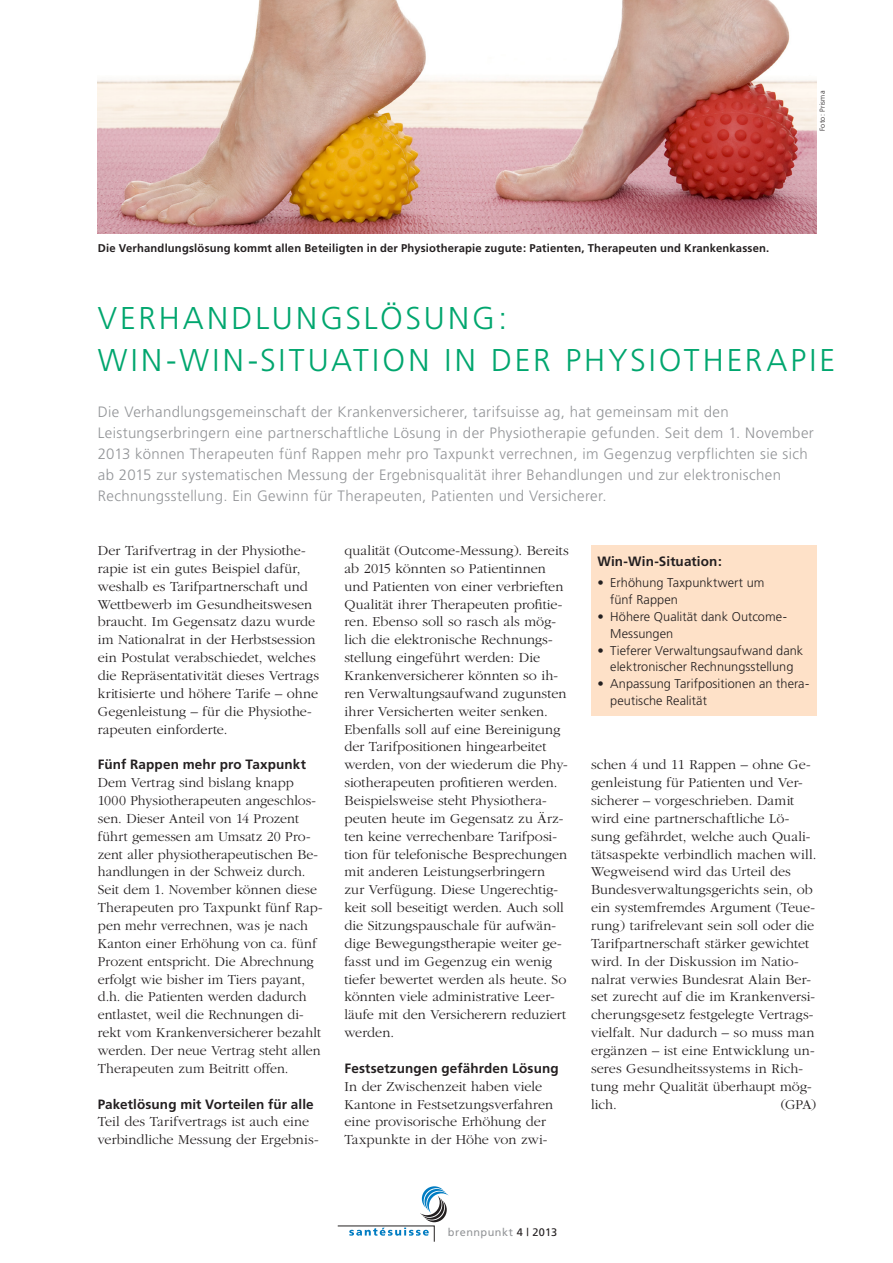
<style>
.page{position:relative;width:893px;height:1263px;background:#fff}
.page>*{position:absolute;margin:0;border:0;box-sizing:border-box;transform-origin:0 0}
.Titel{font:300 31.5px/42px "Frutiger";letter-spacing:.1em;color:#00a66e}
.Lead{font:300 15px/21px "Frutiger";letter-spacing:.025em;color:#939598}
.Lauftext{font:300 14.25px/17.9px "Garamond";color:#231f20}
.Untertitel_Frutiger{font:700 13.5px "Frutiger";letter-spacing:.01em;color:#231f20}
.Kasten_Titel{font:700 13.5px "Frutiger";letter-spacing:.01em;color:#231f20}
.Kasten_Text{font:300 12.75px/16.8px "Frutiger";letter-spacing:.005em;color:#231f20}
.Legende{font:700 11.25px "Frutiger";letter-spacing:.015em;color:#231f20}
.t1{font:10.95px "Frutiger";letter-spacing:.04em;color:#939598}
.Fotos_Copyright{font:300 7.2px "Frutiger";letter-spacing:.035em;color:#231f20}
.s1{color:#231f20}
</style>
<div class="page">
<svg style="left:337px;top:1186px;width:112px;height:56px"></svg>
<img style="left:98px;top:0;width:719px;height:233px">
<div style="left:591px;top:546px;width:225px;height:170px;background:#fee1c8"></div>
<p class="Legende" style="left:98px;top:242px;width:673px">Die Verhandlungslösung kommt allen Beteiligten in der Physiotherapie zugute: Patienten, Therapeuten und Krankenkassen.</p>
<p class="Fotos_Copyright" style="left:818px;top:131px;width:42px;rotate:-90deg">Foto: Prisma</p>
<p class="Titel" style="left:98px;top:297px;width:739px">VERHANDLUNGSLÖSUNG:<br>WIN-WIN-SITUATION IN DER PHYSIOTHERAPIE</p>
<p class="Lead" style="left:98px;top:402px;width:718px">Die Verhandlungsgemeinschaft der Krankenversicherer, tarifsuisse ag, hat gemeinsam mit den Leistungserbringern eine partnerschaftliche Lösung in der Physiotherapie gefunden. Seit dem 1. November 2013 können Therapeuten fünf Rappen mehr pro Taxpunkt verrechnen, im Gegenzug verpflichten sie sich ab 2015 zur systematischen Messung der Ergebnisqualität ihrer Behandlungen und zur elektronischen Rechnungsstellung. Ein Gewinn für Therapeuten, Patienten und Versicherer.</p>
<p class="Lauftext" style="left:98px;top:542px;width:223px">Der Tarifvertrag in der Physiothe&shy;rapie ist ein gutes Beispiel dafür, weshalb es Tarifpartnerschaft und Wettbewerb im Gesundheitswesen braucht. Im Gegensatz dazu wurde im Nationalrat in der Herbstsession ein Postulat verabschiedet, welches die Repräsentativität dieses Vertrags kritisierte und höhere Tarife – ohne Gegenleistung – für die Physiothe&shy;rapeuten einforderte.</p>
<p class="Untertitel_Frutiger" style="left:98px;top:757px;width:210px">Fünf Rappen mehr pro Taxpunkt</p>
<p class="Lauftext" style="left:98px;top:774px;width:226px">Dem Vertrag sind bislang knapp 1000 Physiotherapeuten angeschlos&shy;sen. Dieser Anteil von 14 Prozent führt gemessen am Umsatz 20 Pro&shy;zent aller physiotherapeutischen Be&shy;handlungen in der Schweiz durch.<br>Seit dem 1. November können diese Therapeuten pro Taxpunkt fünf Rap&shy;pen mehr verrechnen, was je nach Kanton einer Erhöhung von ca. fünf Prozent entspricht. Die Abrechnung erfolgt wie bisher im Tiers payant, d.h. die Patienten werden dadurch entlastet, weil die Rechnungen di&shy;rekt vom Krankenversicherer bezahlt werden. Der neue Vertrag steht allen Therapeuten zum Beitritt offen.</p>
<p class="Untertitel_Frutiger" style="left:98px;top:1096px;width:217px">Paketlösung mit Vorteilen für alle</p>
<p class="Lauftext" style="left:98px;top:1113px;width:222px">Teil des Tarifvertrags ist auch eine verbindliche Messung der Ergebnis-</p>
<p class="Lauftext" style="left:344px;top:542px;width:226px">qualität (Outcome-Messung). Bereits ab 2015 könnten so Patientinnen und Patienten von einer verbrieften Qualität ihrer Therapeuten profitie&shy;ren. Ebenso soll so rasch als mög&shy;lich die elektronische Rechnungs&shy;stellung eingeführt werden: Die Krankenversicherer könnten so ih&shy;ren Verwaltungsaufwand zugunsten ihrer Versicherten weiter senken.<br>Ebenfalls soll auf eine Bereinigung der Tarifpositionen hingearbeitet werden, von der wiederum die Phy&shy;siotherapeuten profitieren werden.<br>Beispielsweise steht Physiothera&shy;peuten heute im Gegensatz zu Ärz&shy;ten keine verrechenbare Tarifposi&shy;tion für telefonische Besprechungen mit anderen Leistungserbringern<br>zur Verfügung. Diese Ungerechtig&shy;keit soll beseitigt werden. Auch soll die Sitzungspauschale für aufwän&shy;dige Bewegungstherapie weiter ge&shy;fasst und im Gegenzug ein wenig tiefer bewertet werden als heute. So könnten viele administrative Leer&shy;läufe mit den Versicherern reduziert werden.</p>
<p class="Untertitel_Frutiger" style="left:344px;top:1060px;width:216px">Festsetzungen gefährden Lösung</p>
<p class="Lauftext" style="left:344px;top:1077px;width:210px">In der Zwischenzeit haben viele<br>Kantone in Festsetzungsverfahren eine provisorische Erhöhung der<br>Taxpunkte in der Höhe von zwi-</p>
<p class="Kasten_Titel" style="left:597px;top:554px;width:126px">Win-Win-Situation:</p>
<p class="Kasten_Text" style="left:610px;top:575px;width:156px;text-indent:-13px">• Erhöhung Taxpunktwert um fünf Rappen</p>
<p class="Kasten_Text" style="left:610px;top:608px;width:178px;text-indent:-13px">• Höhere Qualität dank Outcome-<br>Messungen</p>
<p class="Kasten_Text" style="left:597px;top:642px;width:207px;text-align:center">• Tieferer Verwaltungsaufwand dank elektronischer Rechnungsstellung</p>
<p class="Kasten_Text" style="left:610px;top:676px;width:201px;text-indent:-13px">• Anpassung Tarifpositionen an thera&shy;peutische Realität</p>
<p class="Lauftext" style="left:591px;top:756px;width:227px">schen 4 und 11 Rappen – ohne Ge&shy;genleistung für Patienten und Ver&shy;sicherer – vorgeschrieben. Damit wird eine partnerschaftliche Lö&shy;sung gefährdet, welche auch Quali&shy;tätsaspekte verbindlich machen will.<br>Wegweisend wird das Urteil des Bundesverwaltungsgerichts sein, ob ein systemfremdes Argument (Teue&shy;rung) tarifrelevant sein soll oder die Tarifpartnerschaft stärker gewichtet wird. In der Diskussion im Natio&shy;nalrat verwies Bundesrat Alain Ber&shy;set zurecht auf die im Krankenversi&shy;cherungsgesetz festgelegte Vertrags&shy;vielfalt. Nur dadurch – so muss man ergänzen – ist eine Entwicklung un&shy;seres Gesundheitssystems in Rich&shy;tung mehr Qualität überhaupt mög&shy;lich.</p>
<p class="Lauftext" style="left:781px;top:1095px;width:37px">(GPA)</p>
<p class="t1" style="left:448px;top:1225px;width:111px">brennpunkt <span class="s1">4 | 2013</span></p>
</div>
